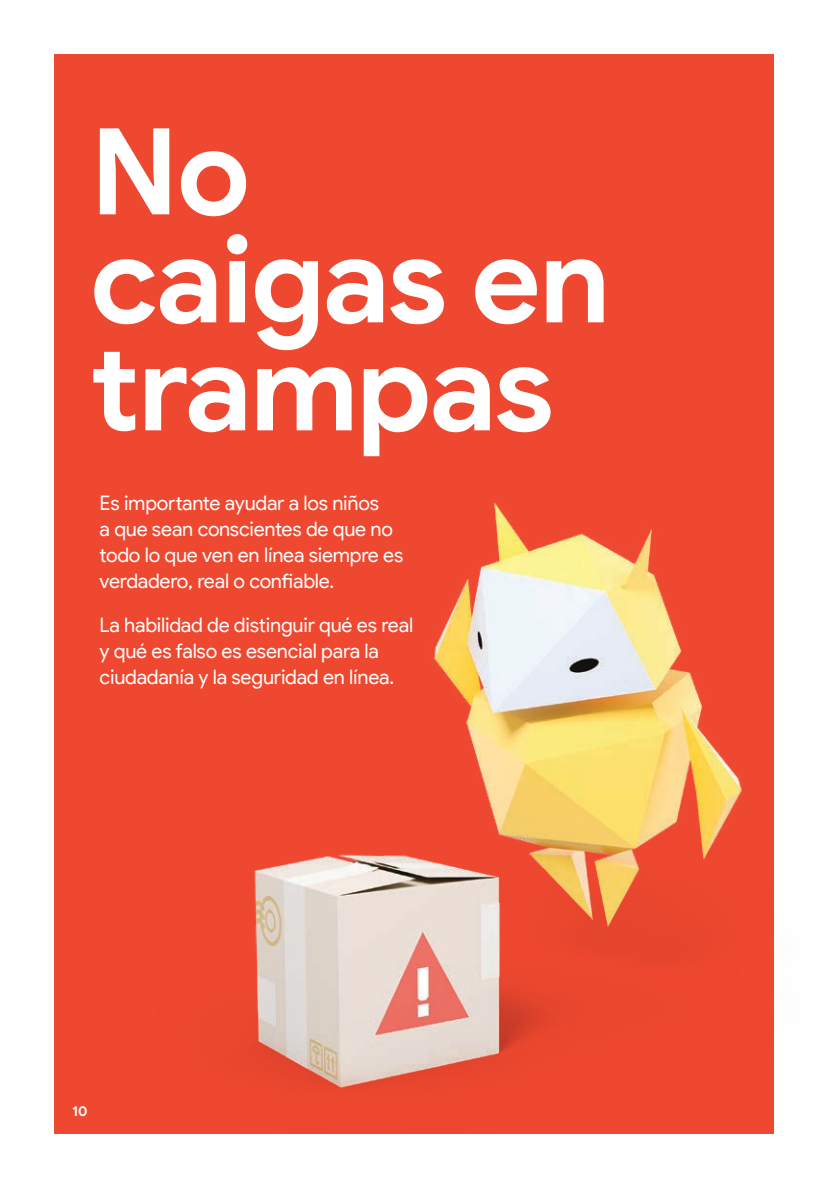
<style>
.page{position:relative;width:828px;height:1188px;background:#fff}
.page>*{position:absolute;margin:0;border:0;box-sizing:border-box;transform-origin:0 0}
.ES-Chapter_Start{font:700 120px/108px "Google Sans";letter-spacing:-.02em;color:#fff}
.Chapter_Start_-_Body{font:20px/26px "Google Sans Display";letter-spacing:-.01em;color:#fff}
.t1{font:700 14px "Google Sans Display";color:#fff}
</style>
<div class="page">
<div style="left:54px;top:54px;width:720px;height:1080px;background:#ef4830"></div>
<img style="left:254px;top:503px;width:488px;height:585px">
<p class="ES-Chapter_Start" style="left:90px;top:120px;width:522px">No caigas en trampas</p>
<p class="Chapter_Start_-_Body" style="left:100px;top:490px;width:305px">Es importante ayudar a los niños<br>a que sean conscientes de que no todo lo que ven en línea siempre es verdadero, real o confiable.</p>
<p class="Chapter_Start_-_Body" style="left:100px;top:612px;width:315px">La habilidad de distinguir qué es real y qué es falso es esencial para la ciudadanía y la seguridad en línea.</p>
<p class="t1" style="left:72px;top:1103px;width:17px">10</p>
</div>
